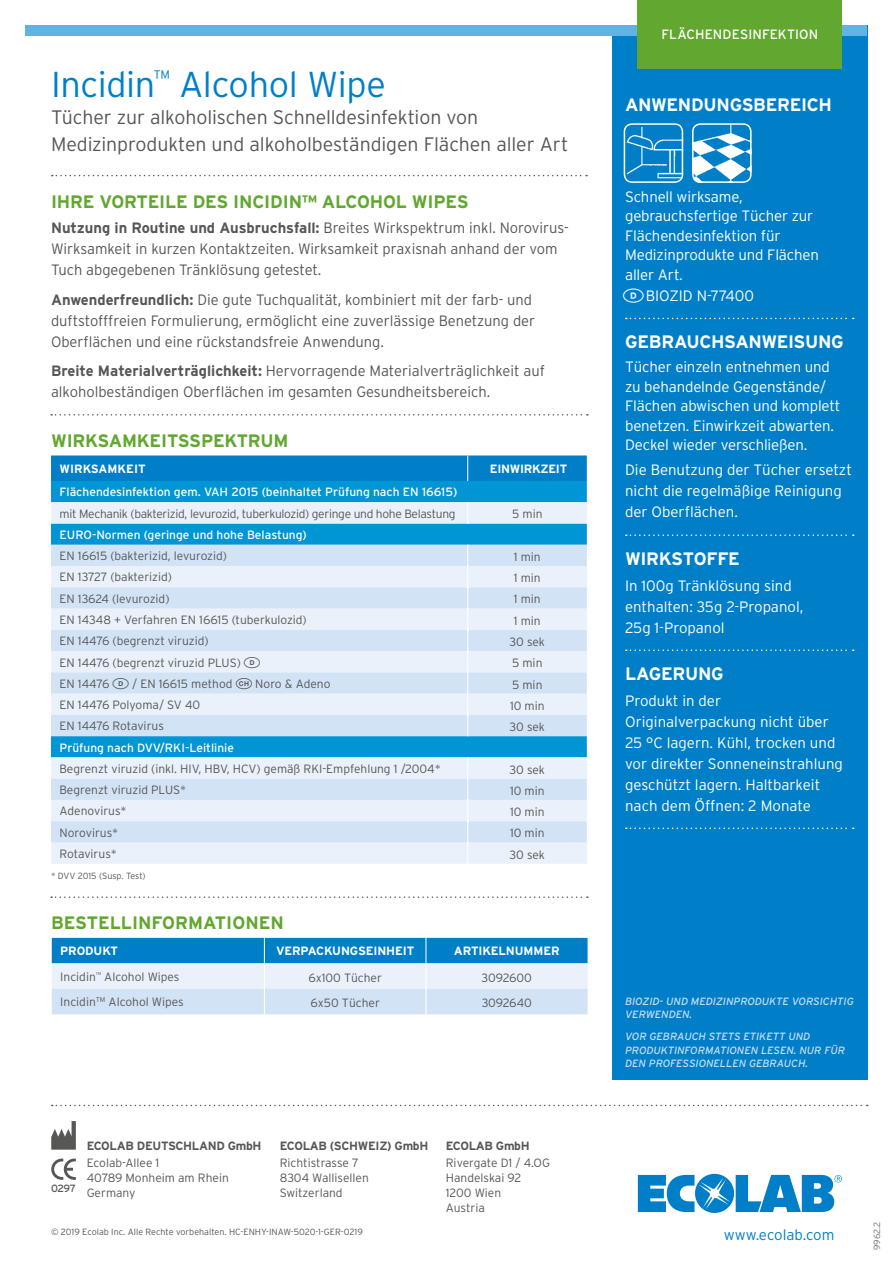
<style>
.page{position:relative;width:893px;height:1263px;background:#fff}
.page>*{position:absolute;margin:0;border:0;box-sizing:border-box;transform-origin:0 0}
.t1{font:300 36px "Interstate";letter-spacing:-.01em;color:#007fc8}
.t2{font:300 19.5px/27px "Interstate";letter-spacing:-.005em;color:#575756}
.t3{font:700 18px "Interstate";letter-spacing:-.01em;color:#61a730}
.t4{font:700 18px "Interstate";letter-spacing:-.02em;color:#fff}
.t5{font:300 15px/21px "Interstate";letter-spacing:-.01em;color:#fff}
.t6{font:300 15px/21px "Interstate";color:#575756}
.t7{font:300 15px "Interstate";color:#007fc8}
.t8{font:13.5px "Interstate";letter-spacing:.01em;color:#fff}
.t9{font:300 12px/15px "Interstate";color:#575756}
.t10{font:12px "Interstate";color:#fff}
.t11{font:300 12px "Interstate";letter-spacing:-.025em;color:#575756}
.t12{font:700 12px "Interstate";letter-spacing:-.01em;color:#fff}
.t13{font:700 12px "Interstate";letter-spacing:-.025em;color:#575756}
.t14{font:italic 10.5px/13.5px "Interstate";color:#c8ddf4}
.t15{font:10.5px "Interstate";color:#575756}
.t16{font:300 9px "Interstate";color:#575756}
.t17{font:300 9px "Interstate";color:#706f6f}
.s1{font-weight:700}
.s2{font-family:"National Codes Europe";font-weight:400;font-size:16.5px}
.s3{font-family:"Country Code Colour";font-weight:400}
</style>
<div class="page">
<div style="left:612px;top:26px;width:255px;height:1054px;background:#007fc8"></div>
<svg style="left:626px;top:318px;width:228px;height:1px"></svg>
<svg style="left:626px;top:534px;width:228px;height:2px"></svg>
<svg style="left:626px;top:649px;width:228px;height:2px"></svg>
<svg style="left:626px;top:827px;width:228px;height:2px"></svg>
<svg style="left:52px;top:175px;width:535px;height:1px"></svg>
<svg style="left:51px;top:414px;width:537px;height:2px"></svg>
<svg style="left:51px;top:896px;width:537px;height:2px"></svg>
<svg style="left:52px;top:938px;width:536px;height:77px;background:#96c7e8"></svg>
<img style="left:624px;top:126px;width:59px;height:57px">
<div style="left:624px;top:123px;width:59px;height:60px;border:2px solid #fff;border-radius:8px"></div>
<img style="left:692px;top:126px;width:57px;height:57px">
<div style="left:692px;top:123px;width:60px;height:60px;border:2px solid #fff;border-radius:8px"></div>
<div style="left:26px;top:26px;width:841px;height:10px;background:#61b3e4"></div>
<div style="left:638px;top:0;width:204px;height:68px;background:#61a730"></div>
<div style="left:51px;top:481px;width:536px;height:21px;background:#0095d4"></div>
<svg style="left:51px;top:502px;width:536px;height:362px;background:#9ed3ee"></svg>
<svg style="left:51px;top:545px;width:536px;height:297px;background:#cee3f5"></svg>
<div style="left:51px;top:455px;width:536px;height:26px;background:#007fc8"></div>
<svg style="left:467px;top:502px;width:2px;height:22px"></svg>
<svg style="left:467px;top:545px;width:2px;height:191px"></svg>
<svg style="left:467px;top:757px;width:2px;height:107px"></svg>
<svg style="left:51px;top:1158px;width:25px;height:22px"></svg>
<svg style="left:51px;top:1121px;width:25px;height:29px"></svg>
<svg style="left:638px;top:1174px;width:204px;height:39px"></svg>
<svg style="left:52px;top:1105px;width:816px;height:1px"></svg>
<svg style="left:236px;top:678px;width:16px;height:11px"></svg>
<h1 class="t1" style="left:51px;top:64px;width:336px">Incidin<sup>™</sup> Alcohol Wipe</h1>
<h2 class="t2" style="left:51px;top:103px;width:519px">Tücher zur alkoholischen Schnelldesinfektion von<br>Medizinprodukten und alkoholbeständigen Flächen aller Art</h2>
<h3 class="t3" style="left:51px;top:191px;width:419px">IHRE VORTEILE DES INCIDIN™ ALCOHOL WIPES</h3>
<p class="t6" style="left:51px;top:217px;width:519px"><span class="s1">Nutzung in Routine und Ausbruchsfall:</span> Breites Wirkspektrum inkl. Norovirus-<br>Wirksamkeit in kurzen Kontaktzeiten. Wirksamkeit praxisnah anhand der vom<br>Tuch abgegebenen Tränklösung getestet.</p>
<p class="t6" style="left:51px;top:289px;width:486px"><span class="s1">Anwenderfreundlich:</span> Die gute Tuchqualität, kombiniert mit der farb- und duftstofffreien Formulierung, ermöglicht eine zuverlässige Benetzung der<br>Oberflächen und eine rückstandsfreie Anwendung.</p>
<p class="t6" style="left:51px;top:360px;width:495px"><span class="s1">Breite Materialverträglichkeit:</span> Hervorragende Materialverträglichkeit auf alkoholbeständigen Oberflächen im gesamten Gesundheitsbereich.</p>
<h3 class="t3" style="left:51px;top:431px;width:239px">WIRKSAMKEITSSPEKTRUM</h3>
<p class="t12" style="left:60px;top:462px;width:88px">WIRKSAMKEIT</p>
<p class="t12" style="left:490px;top:462px;width:79px">EINWIRKZEIT</p>
<p class="t10" style="left:60px;top:485px;width:399px">Flächendesinfektion gem. VAH 2015 (beinhaltet Prüfung nach EN 16615)</p>
<p class="t11" style="left:60px;top:507px;width:397px">mit Mechanik (bakterizid, levurozid, tuberkulozid) geringe und hohe Belastung</p>
<p class="t9" style="left:512px;top:507px;width:32px">5 min</p>
<p class="t10" style="left:60px;top:528px;width:249px">EURO-Normen (geringe und hohe Belastung)</p>
<p class="t9" style="left:60px;top:548px;width:169px">EN 16615 (bakterizid, levurozid)</p>
<p class="t9" style="left:514px;top:549px;width:28px">1 min</p>
<p class="t9" style="left:60px;top:570px;width:114px">EN 13727 (bakterizid)</p>
<p class="t9" style="left:514px;top:570px;width:28px">1 min</p>
<p class="t9" style="left:60px;top:591px;width:112px">EN 13624 (levurozid)</p>
<p class="t9" style="left:514px;top:592px;width:28px">1 min</p>
<p class="t9" style="left:60px;top:612px;width:249px">EN 14348 + Verfahren EN 16615 (tuberkulozid)</p>
<p class="t9" style="left:514px;top:613px;width:28px">1 min</p>
<p class="t9" style="left:60px;top:633px;width:151px">EN 14476 (begrenzt viruzid)</p>
<p class="t9" style="left:510px;top:634px;width:37px">30 sek</p>
<p class="t9" style="left:60px;top:655px;width:202px">EN 14476 (begrenzt viruzid PLUS) <span class="s2">D</span></p>
<p class="t9" style="left:512px;top:655px;width:32px">5 min</p>
<p class="t9" style="left:60px;top:676px;width:175px">EN 14476 <span class="s2">D</span> / EN 16615 method</p>
<p class="t9" style="left:255px;top:676px;width:77px">Noro &amp; Adeno</p>
<p class="t9" style="left:512px;top:677px;width:32px">5 min</p>
<p class="t9" style="left:60px;top:697px;width:142px">EN 14476 Polyoma/ SV 40</p>
<p class="t9" style="left:510px;top:698px;width:36px">10 min</p>
<p class="t9" style="left:60px;top:718px;width:106px">EN 14476 Rotavirus</p>
<p class="t9" style="left:510px;top:719px;width:37px">30 sek</p>
<p class="t10" style="left:60px;top:741px;width:176px">Prüfung nach DVV/RKI-Leitlinie</p>
<p class="t9" style="left:60px;top:761px;width:383px">Begrenzt viruzid (inkl. HIV, HBV, HCV) gemäß RKI-Empfehlung 1 /2004*</p>
<p class="t9" style="left:510px;top:762px;width:37px">30 sek</p>
<p class="t9" style="left:60px;top:782px;width:128px">Begrenzt viruzid PLUS*</p>
<p class="t9" style="left:510px;top:783px;width:36px">10 min</p>
<p class="t9" style="left:60px;top:803px;width:69px">Adenovirus*</p>
<p class="t9" style="left:510px;top:804px;width:36px">10 min</p>
<p class="t9" style="left:60px;top:825px;width:60px">Norovirus*</p>
<p class="t9" style="left:510px;top:825px;width:36px">10 min</p>
<p class="t9" style="left:60px;top:846px;width:59px">Rotavirus*</p>
<p class="t9" style="left:510px;top:847px;width:37px">30 sek</p>
<p class="t16" style="left:51px;top:871px;width:96px">* DVV 2015 (Susp. Test)</p>
<p class="t8" style="left:661px;top:27px;width:158px">FLÄCHENDESINFEKTION</p>
<h3 class="t4" style="left:625px;top:95px;width:208px">ANWENDUNGSBEREICH</h3>
<p class="t5" style="left:625px;top:186px;width:195px;line-height:19.5px">Schnell wirksame, gebrauchsfertige Tücher zur<br>Flächendesinfektion für<br>Medizinprodukte und Flächen aller Art.</p>
<p class="t5" style="left:634px;top:285px;width:122px"><span class="s3">∂</span>BIOZID N-77400</p>
<h3 class="t4" style="left:625px;top:332px;width:220px">GEBRAUCHSANWEISUNG</h3>
<p class="t5" style="left:625px;top:357px;width:217px;line-height:19.5px">Tücher einzeln entnehmen und zu behandelnde Gegenstände/<br>Flächen abwischen und komplett benetzen. Einwirkzeit abwarten.<br>Deckel wieder verschließen.</p>
<p class="t5" style="left:625px;top:459px;width:228px">Die Benutzung der Tücher ersetzt nicht die regelmäßige Reinigung der Oberflächen.</p>
<h3 class="t4" style="left:625px;top:549px;width:116px">WIRKSTOFFE</h3>
<p class="t5" style="left:625px;top:575px;width:180px">In 100g Tränklösung sind enthalten: 35g 2-Propanol,<br>25g 1-Propanol</p>
<h3 class="t4" style="left:625px;top:664px;width:100px">LAGERUNG</h3>
<p class="t5" style="left:625px;top:690px;width:219px">Produkt in der<br>Originalverpackung nicht über<br>25 °C lagern. Kühl, trocken und vor direkter Sonneneinstrahlung geschützt lagern. Haltbarkeit nach dem Öffnen: 2 Monate</p>
<h3 class="t3" style="left:51px;top:913px;width:234px">BESTELLINFORMATIONEN</h3>
<p class="t12" style="left:60px;top:944px;width:59px">PRODUKT</p>
<p class="t12" style="left:276px;top:944px;width:140px">VERPACKUNGSEINHEIT</p>
<p class="t12" style="left:454px;top:944px;width:107px">ARTIKELNUMMER</p>
<p class="t9" style="left:60px;top:969px;width:121px">Incidin<sup>™</sup> Alcohol Wipes</p>
<p class="t9" style="left:308px;top:970px;width:75px">6x100 Tücher</p>
<p class="t9" style="left:482px;top:970px;width:52px">3092600</p>
<p class="t9" style="left:60px;top:994px;width:125px">Incidin<sup>TM</sup> Alcohol Wipes</p>
<p class="t9" style="left:310px;top:995px;width:71px">6x50 Tücher</p>
<p class="t9" style="left:482px;top:995px;width:52px">3092640</p>
<p class="t14" style="left:625px;top:994px;width:230px">BIOZID- UND MEDIZINPRODUKTE VORSICHTIG<br>VERWENDEN.</p>
<p class="t14" style="left:625px;top:1030px;width:221px">VOR GEBRAUCH STETS ETIKETT UND<br>PRODUKTINFORMATIONEN LESEN. NUR FÜR<br>DEN PROFESSIONELLEN GEBRAUCH.</p>
<p class="t15" style="left:51px;top:1182px;width:27px">0297</p>
<p class="t13" style="left:87px;top:1139px;width:176px">ECOLAB DEUTSCHLAND GmbH</p>
<p class="t9" style="left:87px;top:1155px;width:144px">Ecolab-Allee 1<br>40789 Monheim am Rhein<br>Germany</p>
<p class="t13" style="left:280px;top:1139px;width:150px">ECOLAB (SCHWEIZ) GmbH</p>
<p class="t9" style="left:280px;top:1155px;width:91px">Richtistrasse 7<br>8304 Wallisellen<br>Switzerland</p>
<p class="t13" style="left:446px;top:1139px;width:85px">ECOLAB GmbH</p>
<p class="t9" style="left:446px;top:1155px;width:106px">Rivergate D1 / 4.OG<br>Handelskai 92<br>1200 Wien<br>Austria</p>
<p class="t16" style="left:51px;top:1227px;width:313px">© 2019 Ecolab Inc. Alle Rechte vorbehalten. HC-ENHY-INAW-5020-1-GER-0219</p>
<p class="t7" style="left:724px;top:1226px;width:112px">www.ecolab.com</p>
<p class="t17" style="left:872px;top:1250px;width:30px;rotate:-90deg">9962.2</p>
</div>
